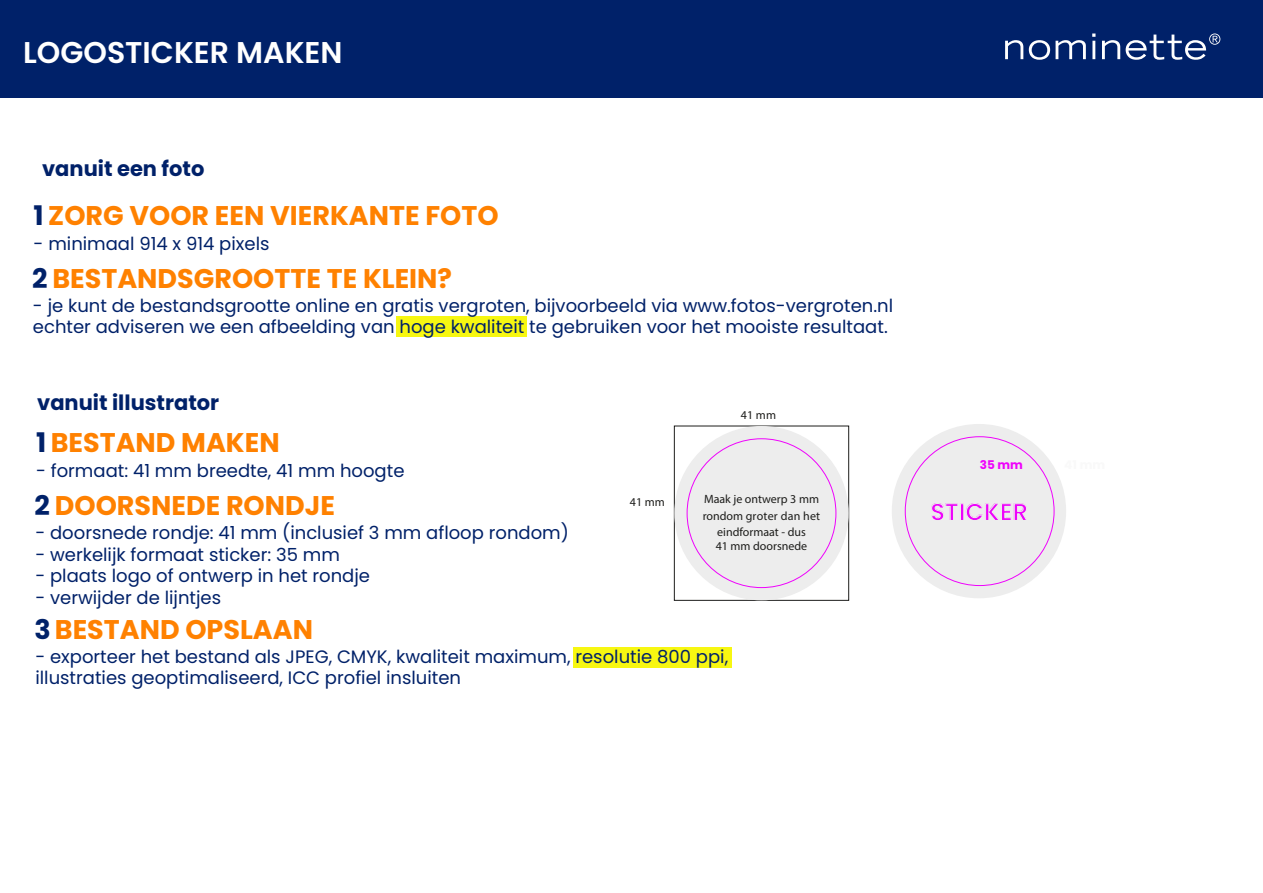
<style>
.page{position:relative;width:1263px;height:893px;background:#fff}
.page>*{position:absolute;margin:0;border:0;box-sizing:border-box;transform-origin:0 0}
.t1{font:600 30px "Poppins";color:#fff}
.t2{font:700 27px "Poppins";color:#ff8100}
.t3{font:600 24px "Poppins";color:#ef03fc}
.t4{font:700 21px "Poppins";color:#002169}
.t5{font:18px/21.6px "Poppins";color:#002169}
.t6{font:12px/16.2px "Myriad Pro";color:#1d1d1b;text-align:center}
.t7{font:700 12px "Poppins";color:#ef03fc}
.s1{color:#002169}
</style>
<div class="page">
<div style="left:396px;top:316px;width:131px;height:21px;background:#f7f711"></div>
<div style="left:573px;top:647px;width:158px;height:21px;background:#f7f711"></div>
<div style="left:0;top:0;width:1263px;height:98px;background:#002169"></div>
<svg style="left:1005px;top:40px;width:18px;height:19px"></svg>
<svg style="left:1029px;top:40px;width:57px;height:20px"></svg>
<hr style="left:1092px;top:41px;width:3px;height:18px;background:#fff">
<svg style="left:1102px;top:40px;width:18px;height:19px"></svg>
<svg style="left:1126px;top:34px;width:94px;height:26px"></svg>
<div style="left:674px;top:426px;width:175px;height:175px;background:#fff;border:1px solid #1d1d1b"></div>
<div style="left:674px;top:426px;width:175px;height:174px;background:#ededed;border-radius:50%"></div>
<div style="left:892px;top:424px;width:174px;height:174px;background:#ededed;border-radius:50%"></div>
<div style="left:905px;top:436px;width:149px;height:150px;background:#ededed;border:1px solid #ef03fc;border-radius:50%"></div>
<h1 class="t1" style="left:23px;top:35px;width:321px">LOGOSTICKER MAKEN</h1>
<p class="t4" style="left:42px;top:156px;width:164px">vanuit een foto</p>
<h2 class="t2" style="left:34px;top:200px;width:466px"><span class="s1">1</span> ZORG VOOR EEN VIERKANTE FOTO</h2>
<p class="t5" style="left:34px;top:233px;width:237px">- minimaal 914 x 914 pixels</p>
<h2 class="t2" style="left:32px;top:263px;width:421px"><span class="s1">2</span> BESTANDSGROOTTE TE KLEIN?</h2>
<p class="t5" style="left:33px;top:295px;width:862px">- je kunt de bestandsgrootte online en gratis vergroten, bijvoorbeeld via www.fotos-vergroten.nl echter adviseren we een afbeelding van hoge kwaliteit te gebruiken voor het mooiste resultaat.</p>
<p class="t4" style="left:37px;top:391px;width:184px">vanuit illustrator</p>
<p class="t6" style="left:741px;top:407px;width:37px">41 mm</p>
<h2 class="t2" style="left:36px;top:427px;width:245px"><span class="s1">1</span> BESTAND MAKEN</h2>
<p class="t5" style="left:36px;top:460px;width:370px">- formaat: 41 mm breedte, 41 mm hoogte</p>
<h2 class="t2" style="left:35px;top:490px;width:302px"><span class="s1">2</span> DOORSNEDE RONDJE</h2>
<p class="t6" style="left:703px;top:491px;width:119px">Maak je ontwerp 3 mm rondom groter dan het eindformaat - dus</p>
<p class="t6" style="left:716px;top:538px;width:93px">41 mm doorsnede</p>
<p class="t6" style="left:630px;top:494px;width:37px">41 mm</p>
<p class="t5" style="left:35px;top:522px;width:535px">- doorsnede rondje: 41 mm (inclusief 3 mm afloop rondom)</p>
<p class="t5" style="left:35px;top:544px;width:306px">- werkelijk formaat sticker: 35 mm</p>
<p class="t5" style="left:35px;top:565px;width:336px">- plaats logo of ontwerp in het rondje</p>
<p class="t5" style="left:35px;top:587px;width:187px">- verwijder de lijntjes</p>
<h2 class="t2" style="left:35px;top:614px;width:280px"><span class="s1">3</span> BESTAND OPSLAAN</h2>
<p class="t5" style="left:35px;top:646px;width:694px">- exporteer het bestand als JPEG, CMYK, kwaliteit maximum, resolutie 800 ppi, illustraties geoptimaliseerd, ICC profiel insluiten</p>
<p class="t7" style="left:980px;top:458px;width:45px">35 mm</p>
<h3 class="t3" style="left:930px;top:498px;width:99px">STICKER</h3>
</div>
